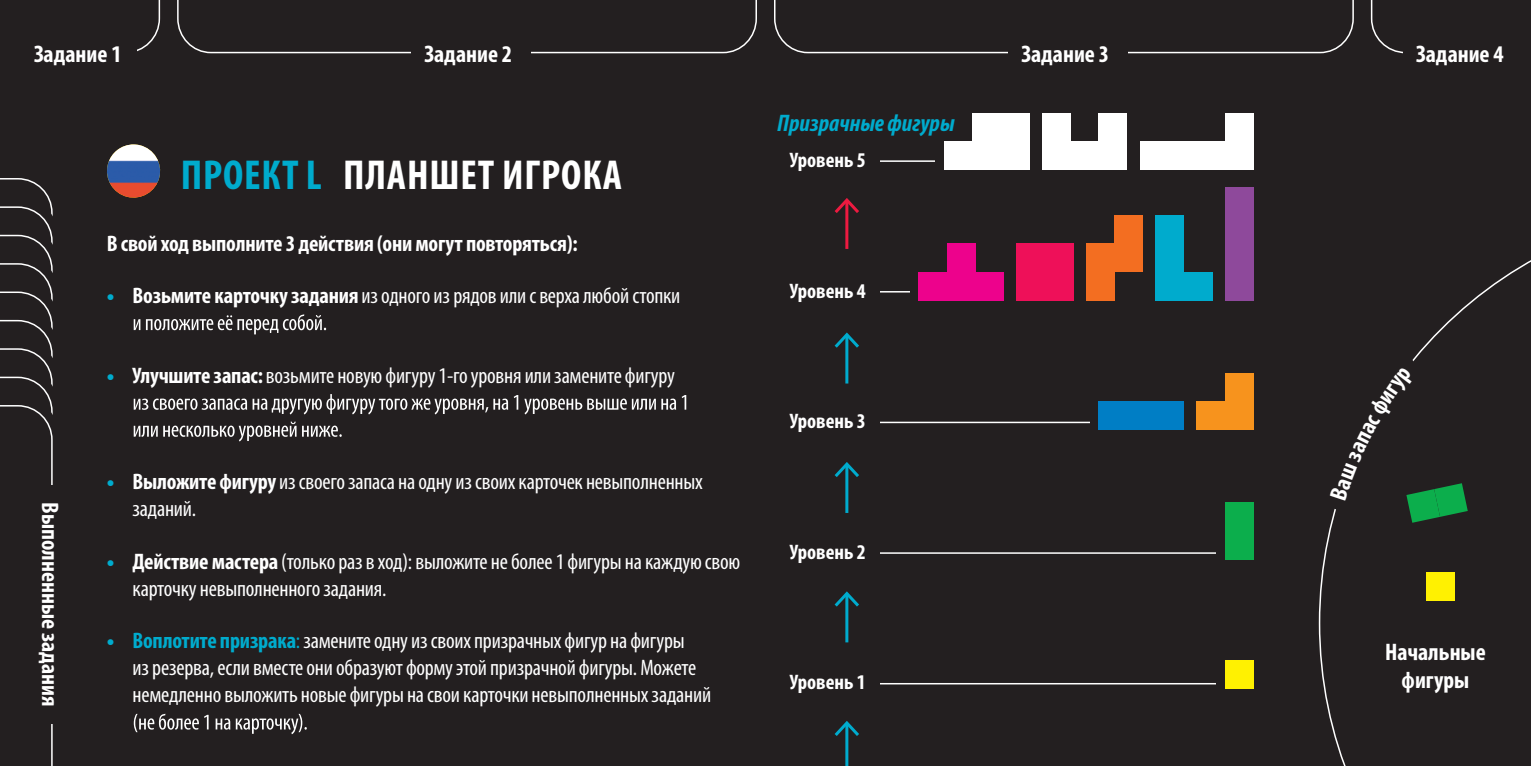
<style>
.page{position:relative;width:1531px;height:766px;background:#fff}
.page>*{position:absolute;margin:0;border:0;box-sizing:border-box;transform-origin:0 0}
.t1{font:700 condensed 42px "Myriad Pro";letter-spacing:.02em;color:#fff}
.t2{font:700 condensed 24px "Myriad Pro";color:#fff}
.t3{font:italic 700 condensed 24px "Myriad Pro";color:#00abcd}
.t4{font:condensed 22.5px/27px "Myriad Pro";letter-spacing:-.01em;color:#fff}
.t5{font:700 condensed 22.5px "Myriad Pro";letter-spacing:-.01em;color:#fff}
.t6{font:700 condensed 21px "Myriad Pro";color:#fff}
.s1{color:#00abcd}
.s2{font-weight:700;font-stretch:normal;color:#00abcd}
.s3{font-weight:700}
.s4{font-weight:700;color:#00abcd}
</style>
<div class="page">
<div style="left:0;top:0;width:1531px;height:765px;background:#231f20"></div>
<svg style="left:137px;top:0;width:23px;height:52px"></svg>
<svg style="left:177px;top:0;width:580px;height:53px"></svg>
<svg style="left:774px;top:0;width:580px;height:53px"></svg>
<svg style="left:1371px;top:0;width:32px;height:53px"></svg>
<svg style="left:1319px;top:260px;width:212px;height:505px"></svg>
<svg style="left:0;top:178px;width:53px;height:587px"></svg>
<hr style="left:777px;top:291px;width:476px;height:1px;background:#fff">
<hr style="left:777px;top:421px;width:476px;height:2px;background:#fff">
<hr style="left:777px;top:552px;width:476px;height:1px;background:#fff">
<hr style="left:777px;top:682px;width:476px;height:2px;background:#fff">
<div style="left:1345px;top:464px;width:60px;height:212px;background:#231f20"></div>
<div style="left:1090px;top:358px;width:172px;height:94px;background:#231f20"></div>
<div style="left:910px;top:217px;width:352px;height:95px;background:#231f20"></div>
<hr style="left:845px;top:593px;width:3px;height:49px;background:#00abcd">
<svg style="left:834px;top:591px;width:25px;height:18px"></svg>
<hr style="left:845px;top:722px;width:3px;height:43px;background:#00abcd">
<svg style="left:834px;top:721px;width:25px;height:18px"></svg>
<hr style="left:845px;top:464px;width:3px;height:49px;background:#00abcd">
<svg style="left:834px;top:462px;width:25px;height:18px"></svg>
<hr style="left:845px;top:334px;width:3px;height:49px;background:#00abcd">
<svg style="left:834px;top:332px;width:25px;height:19px"></svg>
<div style="left:1216px;top:502px;width:46px;height:212px;background:#231f20"></div>
<div style="left:1225px;top:502px;width:28px;height:28px;background:#0cae4c"></div>
<div style="left:1225px;top:530px;width:28px;height:29px;background:#0cae4c"></div>
<div style="left:1045px;top:243px;width:28px;height:29px;background:#ee1059"></div>
<div style="left:1045px;top:272px;width:28px;height:28px;background:#ee1059"></div>
<div style="left:1016px;top:272px;width:29px;height:28px;background:#ee1059"></div>
<div style="left:1016px;top:243px;width:29px;height:29px;background:#ee1059"></div>
<div style="left:1086px;top:272px;width:28px;height:28px;background:#f36e21"></div>
<div style="left:1086px;top:243px;width:28px;height:29px;background:#f36e21"></div>
<div style="left:1114px;top:243px;width:29px;height:29px;background:#f36e21"></div>
<div style="left:1114px;top:215px;width:29px;height:28px;background:#f36e21"></div>
<div style="left:975px;top:272px;width:29px;height:28px;background:#ed028c"></div>
<div style="left:947px;top:272px;width:28px;height:28px;background:#ed028c"></div>
<div style="left:919px;top:272px;width:28px;height:28px;background:#ed028c"></div>
<div style="left:947px;top:243px;width:28px;height:29px;background:#ed028c"></div>
<div style="left:1225px;top:187px;width:28px;height:28px;background:#8e499b"></div>
<div style="left:1225px;top:215px;width:28px;height:28px;background:#8e499b"></div>
<div style="left:1225px;top:243px;width:28px;height:29px;background:#8e499b"></div>
<div style="left:1225px;top:272px;width:28px;height:28px;background:#8e499b"></div>
<div style="left:1184px;top:272px;width:28px;height:28px;background:#00abcd"></div>
<div style="left:1155px;top:272px;width:29px;height:28px;background:#00abcd"></div>
<div style="left:1155px;top:243px;width:29px;height:29px;background:#00abcd"></div>
<div style="left:1155px;top:215px;width:29px;height:28px;background:#00abcd"></div>
<div style="left:1155px;top:401px;width:29px;height:28px;background:#007ec5"></div>
<div style="left:1127px;top:401px;width:28px;height:28px;background:#007ec5"></div>
<div style="left:1099px;top:401px;width:28px;height:28px;background:#007ec5"></div>
<div style="left:1225px;top:373px;width:28px;height:28px;background:#f7931d"></div>
<div style="left:1225px;top:401px;width:28px;height:28px;background:#f7931d"></div>
<div style="left:1196px;top:401px;width:29px;height:28px;background:#f7931d"></div>
<div style="left:1225px;top:660px;width:28px;height:28px;background:#fff101"></div>
<div style="left:1426px;top:572px;width:29px;height:28px;background:#fff101"></div>
<hr style="left:787px;top:160px;width:434px;height:2px;background:#fff">
<div style="left:935px;top:85px;width:327px;height:94px;background:#231f20"></div>
<div style="left:1042px;top:113px;width:28px;height:28px;background:#fff"></div>
<div style="left:1099px;top:113px;width:28px;height:28px;background:#fff"></div>
<div style="left:1042px;top:141px;width:28px;height:29px;background:#fff"></div>
<div style="left:1070px;top:141px;width:29px;height:29px;background:#fff"></div>
<div style="left:1099px;top:141px;width:28px;height:29px;background:#fff"></div>
<div style="left:944px;top:141px;width:28px;height:29px;background:#fff"></div>
<div style="left:972px;top:141px;width:29px;height:29px;background:#fff"></div>
<div style="left:972px;top:113px;width:29px;height:28px;background:#fff"></div>
<div style="left:1001px;top:141px;width:28px;height:29px;background:#fff"></div>
<div style="left:1001px;top:113px;width:28px;height:28px;background:#fff"></div>
<div style="left:1225px;top:113px;width:28px;height:28px;background:#fff"></div>
<div style="left:1225px;top:141px;width:28px;height:29px;background:#fff"></div>
<div style="left:1196px;top:141px;width:29px;height:29px;background:#fff"></div>
<div style="left:1140px;top:141px;width:28px;height:29px;background:#fff"></div>
<div style="left:1168px;top:141px;width:28px;height:29px;background:#fff"></div>
<hr style="left:845px;top:200px;width:3px;height:49px;background:#ed1a40">
<svg style="left:834px;top:198px;width:25px;height:18px"></svg>
<img style="left:107px;top:144px;width:54px;height:54px">
<div style="left:1008px;top:40px;width:120px;height:25px;background:#231f20"></div>
<div style="left:412px;top:40px;width:119px;height:25px;background:#231f20"></div>
<div style="left:777px;top:668px;width:102px;height:26px;background:#231f20"></div>
<div style="left:777px;top:538px;width:102px;height:25px;background:#231f20"></div>
<div style="left:777px;top:407px;width:102px;height:26px;background:#231f20"></div>
<div style="left:777px;top:277px;width:102px;height:25px;background:#231f20"></div>
<div style="left:38px;top:485px;width:26px;height:238px;background:#231f20"></div>
<div style="left:777px;top:146px;width:102px;height:26px;background:#231f20"></div>
<svg style="left:134px;top:314px;width:192px;height:20px"></svg>
<svg style="left:134px;top:394px;width:552px;height:20px"></svg>
<svg style="left:134px;top:421px;width:208px;height:20px"></svg>
<svg style="left:134px;top:713px;width:173px;height:21px"></svg>
<svg style="left:1324px;top:355px;width:144px;height:167px"></svg>
<p class="t2" style="left:34px;top:40px;width:89px">Задание 1</p>
<p class="t2" style="left:424px;top:40px;width:89px">Задание 2</p>
<p class="t2" style="left:1021px;top:40px;width:89px">Задание 3</p>
<p class="t2" style="left:1416px;top:40px;width:89px">Задание 4</p>
<p class="t2" style="left:63px;top:502px;width:205px;rotate:90deg">Выполненные задания</p>
<h1 class="t1" style="left:181px;top:151px;width:443px"><span class="s1">ПРОЕКТ L</span> ПЛАНШЕТ ИГРОКА</h1>
<p class="t5" style="left:107px;top:230px;width:472px">В свой ход выполните 3 действия (онимогут повторяться):</p>
<p class="t4" style="left:107px;top:282px;width:575px"><span class="s2">•</span> <span class="s3">Возьмите карточкузадания</span> из одного изрядов или сверха любой стопки</p>
<p class="t4" style="left:107px;top:361px;width:569px"><span class="s2">•</span> <span class="s3">Улучшите запас:</span>возьмите новую фигуру 1-го уровня или замените фигуру</p>
<p class="t4" style="left:132px;top:468px;width:572px;text-indent:-26px"><span class="s2">•</span> <span class="s3">Выложите фигуру</span> из своегозапаса на одну из своих карточек невыполненных заданий.</p>
<p class="t4" style="left:132px;top:547px;width:609px;text-indent:-26px"><span class="s2">•</span> <span class="s3">Действие мастера</span> (только раз вход):выложите неболее 1 фигуры на каждую свою карточку невыполненного задания.</p>
<p class="t4" style="left:132px;top:627px;width:580px;text-indent:-26px"><span class="s2">•</span> <span class="s4">Воплотите призрака</span><span class="s1">:</span> заменитеодну изсвоих призрачных фигур на фигуры<br>из резерва, если вместеони образуют формуэтой призрачной фигуры.Можете немедленновыложить новые фигуры на свои карточки невыполненныхзаданий</p>
<p class="t3" style="left:777px;top:110px;width:179px">Призрачные фигуры</p>
<p class="t6" style="left:790px;top:148px;width:78px">Уровень 5</p>
<p class="t6" style="left:790px;top:279px;width:78px">Уровень 4</p>
<p class="t6" style="left:790px;top:409px;width:78px">Уровень 3</p>
<p class="t6" style="left:790px;top:540px;width:78px">Уровень 2</p>
<p class="t2" style="left:1385px;top:638px;width:102px">Начальные</p>
<p class="t6" style="left:790px;top:670px;width:78px">Уровень 1</p>
<p class="t2" style="left:1401px;top:667px;width:69px">фигуры</p>
</div>
